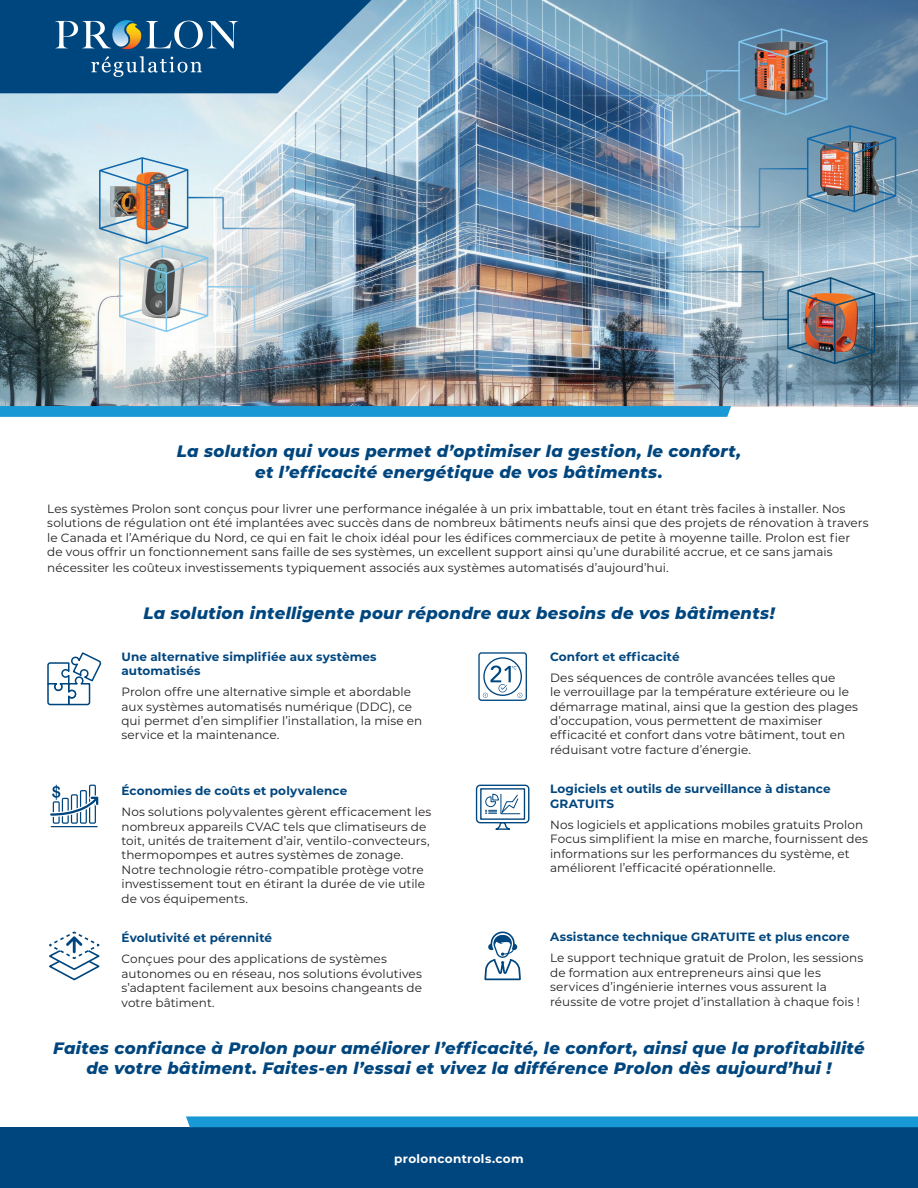
<style>
.page{position:relative;width:918px;height:1188px;background:#fff}
.page>*{position:absolute;margin:0;border:0;box-sizing:border-box;transform-origin:0 0}
.t1{font:italic 800 16.5px/21.6px "Montserrat";letter-spacing:.02em;color:#00467e;text-align:center}
.t2{font:12px/14.4px "Montserrat";letter-spacing:.005em;color:#231f20}
.t3{font:700 12px/14.4px "Montserrat";letter-spacing:.01em;color:#00467e}
.t4{font:700 12px "Montserrat";letter-spacing:.03em;color:#fff}
</style>
<div class="page">
<img style="left:0;top:0;width:918px;height:406px">
<div style="left:0;top:1127px;width:918px;height:61px;background:#00467e"></div>
<svg style="left:186px;top:1116px;width:732px;height:11px;background:#229dd7"></svg>
<div style="left:476px;top:785px;width:53px;height:38px;border:1px solid #00467e;border-radius:4px"></div>
<div style="left:480px;top:788px;width:45px;height:32px;border:1px solid #00467e"></div>
<svg style="left:487px;top:821px;width:31px;height:9px"></svg>
<svg style="left:485px;top:793px;width:36px;height:22px"></svg>
<svg style="left:47px;top:652px;width:54px;height:53px"></svg>
<svg style="left:484px;top:932px;width:37px;height:48px"></svg>
<svg style="left:49px;top:932px;width:51px;height:48px"></svg>
<div style="left:53px;top:801px;width:7px;height:23px;border:1px solid #00467e"></div>
<div style="left:62px;top:798px;width:7px;height:26px;border:1px solid #00467e"></div>
<div style="left:71px;top:794px;width:7px;height:30px;border:1px solid #00467e"></div>
<div style="left:80px;top:790px;width:7px;height:34px;border:1px solid #00467e"></div>
<div style="left:89px;top:785px;width:7px;height:39px;border:1px solid #00467e"></div>
<hr style="left:51px;top:826px;width:46px;height:1px;background:#00467e">
<svg style="left:50px;top:785px;width:49px;height:32px"></svg>
<svg style="left:0;top:406px;width:731px;height:11px;background:#1b9ad5"></svg>
<hr style="left:187px;top:170px;width:1px;height:58px;background:#1067a9">
<hr style="left:99px;top:171px;width:2px;height:57px;background:#1067a9">
<img style="left:109px;top:187px;width:62px;height:9px">
<svg style="left:99px;top:156px;width:94px;height:31px;background:#bfcdd4"></svg>
<hr style="left:146px;top:186px;width:1px;height:57px;background:#1067a9">
<img style="left:754px;top:58px;width:60px;height:11px">
<hr style="left:738px;top:42px;width:2px;height:58px;background:#82c7ee">
<svg style="left:737px;top:28px;width:95px;height:30px;background:#617a92"></svg>
<hr style="left:785px;top:57px;width:2px;height:58px;background:#82c7ee">
<hr style="left:826px;top:41px;width:2px;height:58px;background:#82c7ee">
<img style="left:142px;top:275px;width:42px;height:10px">
<hr style="left:119px;top:259px;width:1px;height:57px;background:#82c7ee">
<img style="left:99px;top:196px;width:271px;height:79px">
<hr style="left:166px;top:274px;width:1px;height:57px;background:#82c7ee">
<hr style="left:207px;top:258px;width:1px;height:58px;background:#82c7ee">
<img style="left:819px;top:155px;width:60px;height:12px">
<hr style="left:807px;top:139px;width:1px;height:58px;background:#1067a9">
<svg style="left:806px;top:124px;width:90px;height:31px;background:#63849d"></svg>
<hr style="left:854px;top:154px;width:1px;height:58px;background:#1067a9">
<hr style="left:895px;top:138px;width:1px;height:58px;background:#1067a9">
<svg style="left:118px;top:285px;width:209px;height:48px"></svg>
<img style="left:555px;top:69px;width:277px;height:47px">
<svg style="left:644px;top:167px;width:252px;height:61px;background:#8ca5b8"></svg>
<svg style="left:786px;top:334px;width:93px;height:30px;background:#577a8e"></svg>
<img style="left:803px;top:321px;width:55px;height:31px">
<hr style="left:787px;top:290px;width:2px;height:58px;background:#054a77">
<hr style="left:834px;top:305px;width:2px;height:58px;background:#054a77">
<hr style="left:874px;top:294px;width:1px;height:58px;background:#054a77">
<svg style="left:640px;top:270px;width:239px;height:51px;background:#9cadb8"></svg>
<div style="left:478px;top:652px;width:49px;height:49px;border:1px solid #00467e;border-radius:2px"></div>
<svg style="left:484px;top:658px;width:37px;height:37px"></svg>
<div style="left:483px;top:657px;width:39px;height:39px;border:1px solid #00467e;border-radius:50%"></div>
<svg style="left:483px;top:666px;width:39px;height:32px"></svg>
<svg style="left:0;top:0;width:371px;height:93px;background:#23608f"></svg>
<h1 class="t1" style="left:177px;top:439px;width:566px">La solution qui vous permet d’optimiser la gestion, le confort, et l’efficacité energétique de vos bâtiments.</h1>
<p class="t2" style="left:47px;top:501px;width:823px">Les systèmes Prolon sont conçus pour livrer une performance inégalée à un prix imbattable, tout en étant très faciles à installer. Nos solutions de régulation ont été implantées avec succès dans de nombreux bâtiments neufs ainsi que des projets de rénovation à travers le Canada et l’Amérique du Nord, ce qui en fait le choix idéal pour les édifices commerciaux de petite à moyenne taille. Prolon est fier<br>de vous offrir un fonctionnement sans faille de ses systèmes, un excellent support ainsi qu’une durabilité accrue, et ce sans jamais</p>
<p class="t2" style="left:47px;top:560px;width:623px">nécessiter les coûteux investissements typiquement associés aux systèmes automatisés d’aujourd’hui.</p>
<h1 class="t1" style="left:143px;top:602px;width:633px">La solution intelligente pour répondre aux besoins de vos bâtiments!</h1>
<p class="t3" style="left:122px;top:649px;width:257px">Une alternative simplifiée aux systèmes automatisés</p>
<p class="t2" style="left:122px;top:684px;width:302px">Prolon offre une alternative simple et abordable aux systèmes automatisés numérique (DDC), ce qui permet d’en simplifier l’installation, la mise en service et la maintenance.</p>
<p class="t3" style="left:550px;top:649px;width:131px">Confort et efficacité</p>
<p class="t2" style="left:550px;top:670px;width:310px">Des séquences de contrôle avancées telles que<br>le verrouillage par la température extérieure ou le démarrage matinal, ainsi que la gestion des plages d’occupation, vous permettent de maximiser efficacité et confort dans votre bâtiment, tout en réduisant votre facture d’énergie.</p>
<p class="t3" style="left:550px;top:781px;width:282px">Logiciels et outils de surveillance à distance<br>GRATUITS</p>
<p class="t2" style="left:550px;top:817px;width:319px">Nos logiciels et applications mobiles gratuits Prolon Focus simplifient la mise en marche, fournissent des informations sur les performances du système, et améliorent l’efficacité opérationnelle.</p>
<p class="t3" style="left:122px;top:783px;width:227px">Économies de coûts et polyvalence</p>
<p class="t2" style="left:122px;top:804px;width:311px">Nos solutions polyvalentes gèrent efficacement les nombreux appareils CVAC tels que climatiseurs de toit, unités de traitement d’air, ventilo-convecteurs, thermopompes et autres systèmes de zonage.<br>Notre technologie rétro-compatible protège votre investissement tout en étirant la durée de vie utile de vos équipements.</p>
<p class="t3" style="left:122px;top:930px;width:152px">Évolutivité et pérennité</p>
<p class="t2" style="left:122px;top:952px;width:302px">Conçues pour des applications de systèmes autonomes ou en réseau, nos solutions évolutives s’adaptent facilement aux besoins changeants de votre bâtiment.</p>
<p class="t3" style="left:550px;top:929px;width:301px">Assistance technique GRATUITE et plus encore</p>
<p class="t2" style="left:550px;top:951px;width:315px">Le support technique gratuit de Prolon, les sessions de formation aux entrepreneurs ainsi que les services d’ingénierie internes vous assurent la réussite de votre projet d’installation à chaque fois !</p>
<h1 class="t1" style="left:53px;top:1038px;width:813px;line-height:19.8px">Faites confiance à Prolon pour améliorer l’efficacité, le confort, ainsi que la profitabilité de votre bâtiment. Faites-en l’essai et vivez la différence Prolon dès aujourd’hui !</h1>
<p class="t4" style="left:394px;top:1151px;width:131px">proloncontrols.com</p>
</div>
